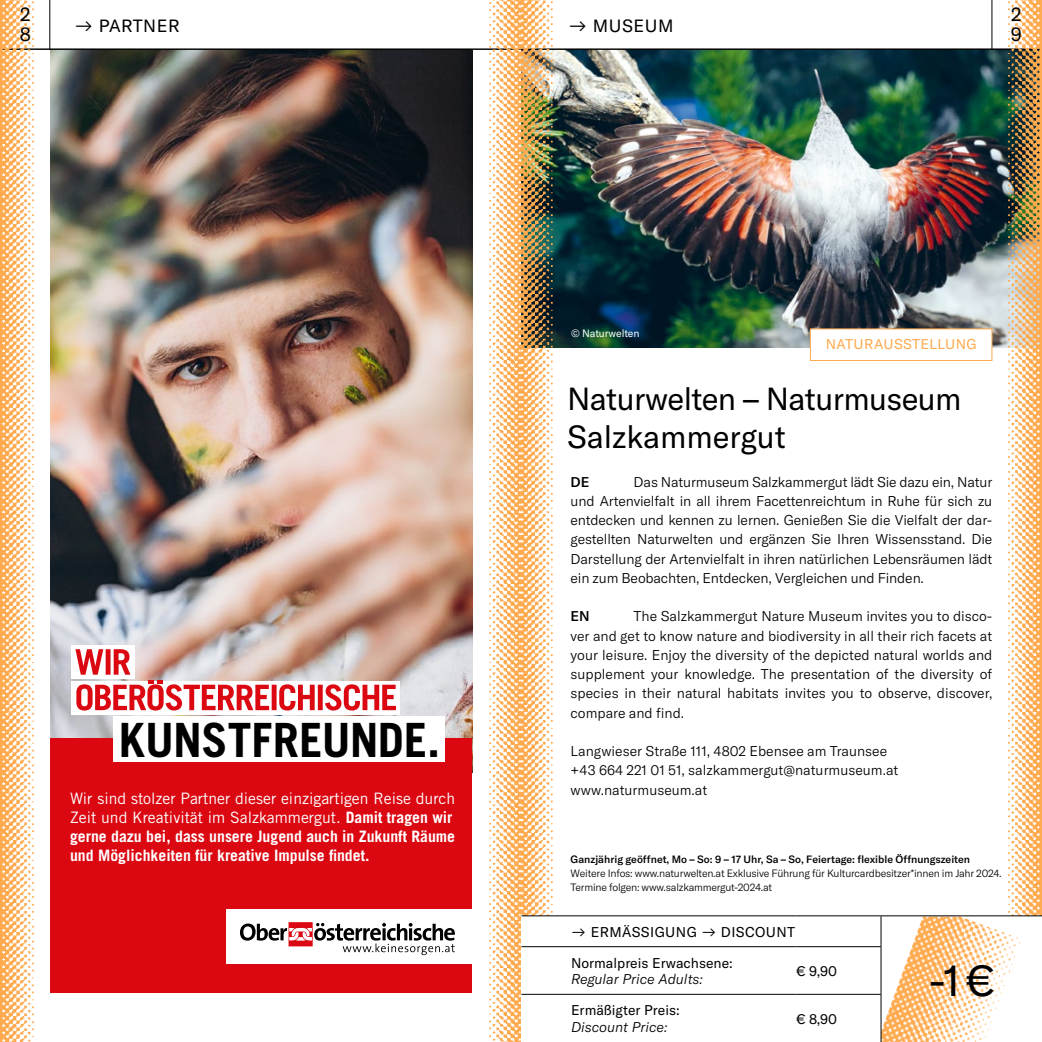
<style>
.page{position:relative;width:1042px;height:1042px;background:#fff}
.page>*{position:absolute;margin:0;border:0;box-sizing:border-box;transform-origin:0 0}
.t1{font:700 47.25px "Trade Gothic LT Pro";letter-spacing:-.005em;color:#000}
.t2{font:43.75px "GT America";color:#000}
.t3{font:31.5px/38.5px "GT America";letter-spacing:-.02em;color:#000}
.t4{font:19.25px/19.8px "GT America";color:#000}
.t5{font:17.5px "GT America";letter-spacing:.03em;color:#000}
.t6{font:700 15.75px/19.2px "Trade Gothic LT Pro";color:#fff}
.t7{font:300 14px/19.2px "GT America";color:#000;text-align:justify}
.t8{font:14px "GT America";color:#000}
.t9{font:italic 300 14px "GT America";color:#000}
.t10{font:14px "GT America";letter-spacing:.03em;color:#000}
.t11{font:14px "GT America";letter-spacing:.03em;color:#ffaa4e}
.t12{font:500 14px "GT America";color:#000}
.t13{font:300 10.5px/14px "GT America";letter-spacing:-.02em;color:#000}
.t14{font:500 10.5px "GT America";color:#000}
.t15{font:10.5px "GT America";letter-spacing:-.01em;color:#fff}
.s1{font-weight:400}
</style>
<div class="page">
<img style="left:563px;top:50px;width:434px;height:297px">
<img style="left:50px;top:50px;width:422px;height:688px">
<div style="left:50px;top:738px;width:422px;height:254px;background:#db0812"></div>
<div style="left:227px;top:909px;width:245px;height:54px;background:#fff"></div>
<svg style="left:288px;top:922px;width:25px;height:1px"></svg>
<svg style="left:240px;top:923px;width:215px;height:32px"></svg>
<div style="left:72px;top:645px;width:63px;height:34px;background:#fff"></div>
<div style="left:72px;top:681px;width:328px;height:33px;background:linear-gradient(to right,#fff,#fff)"></div>
<div style="left:113px;top:717px;width:332px;height:45px;background:#fff"></div>
<svg style="left:75px;top:649px;width:55px;height:26px"></svg>
<svg style="left:76px;top:681px;width:320px;height:29px"></svg>
<img style="left:881px;top:916px;width:161px;height:126px">
<hr style="left:991px;top:0;width:1px;height:50px;background:#000">
<hr style="left:0;top:49px;width:1042px;height:1px;background:#000">
<hr style="left:49px;top:0;width:1px;height:50px;background:#000">
<img style="left:479px;top:0;width:42px;height:1042px">
<img style="left:997px;top:0;width:45px;height:915px">
<hr style="left:1040px;top:0;width:2px;height:913px;background:#ffaa4e">
<img style="left:521px;top:0;width:42px;height:915px">
<img style="left:0;top:0;width:45px;height:1042px">
<div style="left:810px;top:329px;width:182px;height:31px;background:#fff"></div>
<div style="left:810px;top:328px;width:182px;height:33px;border:1px solid #ffaa4e"></div>
<hr style="left:521px;top:946px;width:275px;height:1px;background:#000">
<hr style="left:796px;top:946px;width:85px;height:1px;background:#000">
<hr style="left:521px;top:994px;width:275px;height:1px;background:#000">
<hr style="left:796px;top:994px;width:85px;height:1px;background:#000">
<hr style="left:521px;top:915px;width:275px;height:1px;background:#000">
<hr style="left:796px;top:915px;width:85px;height:1px;background:#000">
<hr style="left:881px;top:915px;width:161px;height:1px;background:#000">
<hr style="left:880px;top:916px;width:1px;height:30px;background:#000">
<hr style="left:880px;top:947px;width:1px;height:47px;background:#000">
<hr style="left:880px;top:995px;width:1px;height:47px;background:#000">
<h3 class="t4" style="left:20px;top:4px;width:12px">2<br>2</h3>
<p class="t5" style="left:74px;top:15px;width:107px">→ PARTNER</p>
<p class="t5" style="left:568px;top:15px;width:107px">→ MUSEUM</p>
<h3 class="t4" style="left:1011px;top:5px;width:12px">2<br>2</h3>
<h1 class="t1" style="left:119px;top:711px;width:323px">KUNSTFREUNDE.</h1>
<p class="t6" style="left:70px;top:788px;width:387px"><span class="s1">Wir sind stolzer Partner dieser einzigartigen Reise durch Zeit und Kreativität im Salzkammergut.</span> Damit tragen wir gerne dazu bei, dass unsere Jugend auch in Zukunft Räume und Möglichkeiten für kreative Impulse findet.</p>
<p class="t15" style="left:571px;top:327px;width:70px">© Naturwelten</p>
<p class="t11" style="left:826px;top:336px;width:152px">NATURAUSSTELLUNG</p>
<h3 class="t3" style="left:567px;top:379px;width:396px">Naturwelten – Naturmuseum<br>Salzkammergut</h3>
<p class="t12" style="left:570px;top:473px;width:20px">DE</p>
<p class="t7" style="left:570px;top:472px;width:423px;text-indent:63px">Das Naturmuseum Salzkammergut lädt Sie dazu ein, Natur und Artenvielfalt in all ihrem Facettenreichtum in Ruhe für sich zu entdecken und kennen zu lernen. Genießen Sie die Vielfalt der dar&shy;gestellten Naturwelten und ergänzen Sie Ihren Wissensstand. Die Darstellung der Artenvielfalt in ihren natürlichen Lebensräumen lädt ein zum Beobachten, Entdecken, Vergleichen und Finden.</p>
<p class="t12" style="left:570px;top:608px;width:21px">EN</p>
<p class="t7" style="left:570px;top:607px;width:423px;text-indent:63px">The Salzkammergut Nature Museum invites you to disco&shy;ver and get to know nature and biodiversity in all their rich facets at your leisure. Enjoy the diversity of the depicted natural worlds and supplement your knowledge. The presentation of the diversity of species in their natural habitats invites you to observe, discover, compare and find.</p>
<p class="t7" style="left:570px;top:741px;width:329px;text-align:left">Langwieser Straße 111, 4802 Ebensee am Traunsee +43 664 221 01 51, salzkammergut@naturmuseum.at www.naturmuseum.at</p>
<p class="t14" style="left:570px;top:853px;width:401px">Ganzjährig geöffnet, Mo – So: 9 – 17 Uhr, Sa – So, Feiertage: flexible Öffnungszeiten</p>
<p class="t13" style="left:570px;top:866px;width:432px">Weitere Infos: www.naturwelten.at Exklusive Führung für Kulturcardbesitzer*innen im Jahr 2024.<br>Termine folgen: www.salzkammergut-2024.at</p>
<p class="t10" style="left:571px;top:923px;width:226px">→ ERMÄSSIGUNG → DISCOUNT</p>
<p class="t8" style="left:571px;top:954px;width:163px">Normalpreis Erwachsene:</p>
<p class="t9" style="left:571px;top:971px;width:133px">Regular Price Adults:</p>
<p class="t8" style="left:796px;top:963px;width:42px">€ 9,90</p>
<p class="t8" style="left:571px;top:1002px;width:110px">Ermäßigter Preis:</p>
<p class="t9" style="left:571px;top:1019px;width:98px">Discount Price:</p>
<p class="t8" style="left:796px;top:1010px;width:42px">€ 8,90</p>
<h2 class="t2" style="left:929px;top:955px;width:67px">-1 €</h2>
</div>
